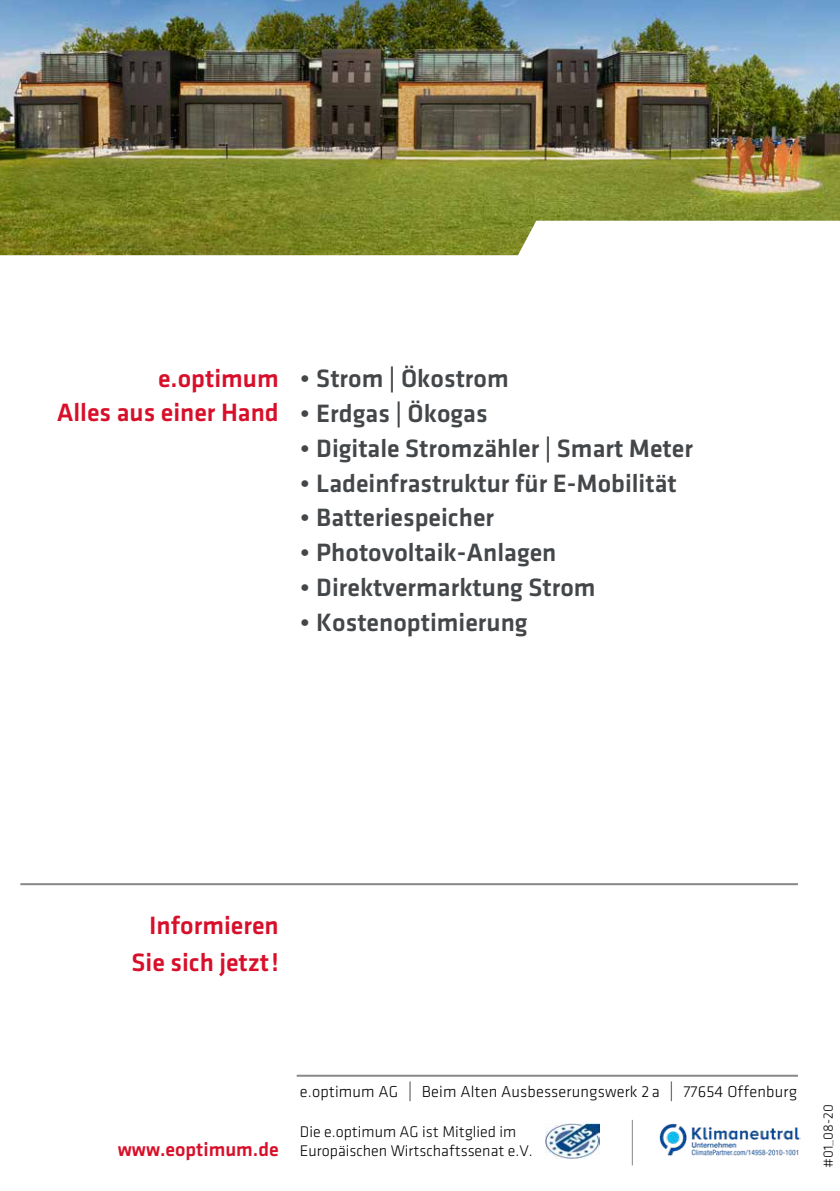
<style>
.page{position:relative;width:840px;height:1191px;background:#fff}
.page>*{position:absolute;margin:0;border:0;box-sizing:border-box;transform-origin:0 0}
.t1{font:500 26px "Klavika";color:#444749}
.t2{font:500 26px/34px "Klavika";color:#d80f2a;text-align:right}
.t3{font:500 20px "Klavika";color:#d80f2a}
.t4{font:300 16.4px "Klavika";letter-spacing:.01em;color:#000}
.t5{font:300 16px/19.2px "Klavika";color:#000}
.t6{font:300 14px "Klavika";color:#000}
.s1{font-size:19.6px}
</style>
<div class="page">
<img style="left:0;top:0;width:839px;height:255px">
<hr style="left:20px;top:883px;width:777px;height:2px;background:#878787">
<hr style="left:296px;top:1074px;width:501px;height:2px;background:#878787">
<img style="left:659px;top:1124px;width:140px;height:32px">
<img style="left:545px;top:1123px;width:54px;height:35px">
<hr style="left:631px;top:1119px;width:1px;height:46px;background:#878787">
<p class="t2" style="left:57px;top:361px;width:223px">e.optimum<br>Alles aus einer Hand</p>
<p class="t1" style="left:300px;top:364px;width:210px">• Strom | Ökostrom</p>
<p class="t1" style="left:300px;top:399px;width:189px">• Erdgas | Ökogas</p>
<p class="t1" style="left:300px;top:434px;width:394px">• Digitale Stromzähler | Smart Meter</p>
<p class="t1" style="left:300px;top:469px;width:378px">• Ladeinfrastruktur für E-Mobilität</p>
<p class="t1" style="left:300px;top:504px;width:195px">• Batteriespeicher</p>
<p class="t1" style="left:300px;top:539px;width:257px">• Photovoltaik-Anlagen</p>
<p class="t1" style="left:300px;top:573px;width:296px">• Direktvermarktung Strom</p>
<p class="t1" style="left:300px;top:608px;width:229px">• Kostenoptimierung</p>
<p class="t2" style="left:131px;top:907px;width:149px;line-height:37px">Informieren<br>Sie sich jetzt !</p>
<p class="t3" style="left:118px;top:1138px;width:162px">www.eoptimum.de</p>
<p class="t4" style="left:300px;top:1083px;width:498px">e.optimum AG <span class="s1">|</span> Beim Alten Ausbesserungswerk 2 a <span class="s1">|</span> 77654 Offenburg</p>
<p class="t5" style="left:300px;top:1122px;width:234px">Die e.optimum AG ist Mitglied im<br>Europäischen Wirtschaftssenat e.V.</p>
<p class="t6" style="left:820px;top:1168px;width:65px;rotate:-90deg">#01_08-20</p>
</div>
